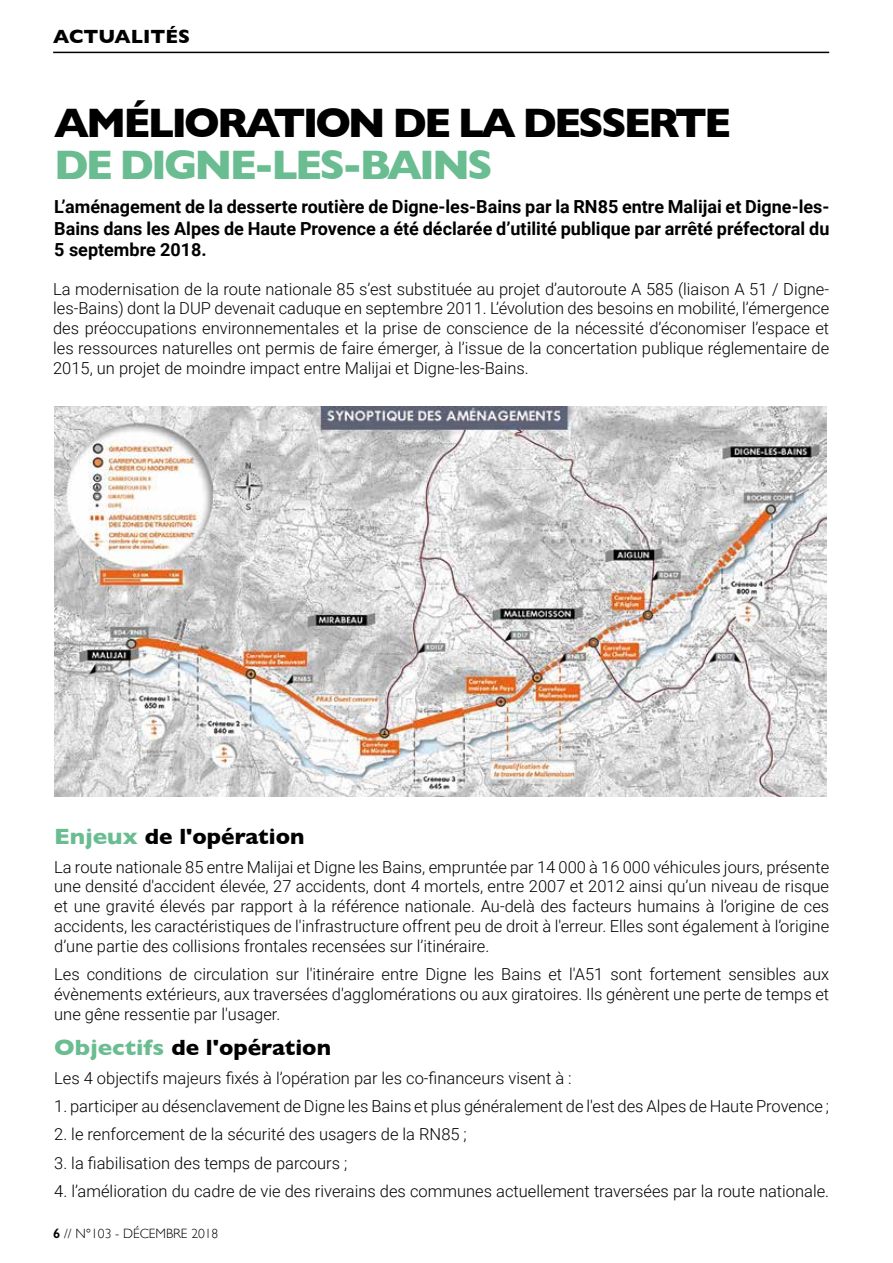
<style>
.page{position:relative;width:893px;height:1263px;background:#fff}
.page>*{position:absolute;margin:0;border:0;box-sizing:border-box;transform-origin:0 0}
.t1{font:700 42px "Gill Sans";letter-spacing:-.07em;color:#000}
.t2{font:700 42px "Gill Sans";letter-spacing:-.07em;color:#6abc91}
.t3{font:700 22.5px "Gill Sans";color:#000}
.t4{font:700 19.5px "Gill Sans";color:#000}
.t5{font:700 18px/21.6px "Roboto";color:#000;text-align:justify}
.t6{font:300 16.5px/19.8px "Roboto";color:#000;text-align:justify}
.t7{font:300 13.5px "Gill Sans";color:#000}
.s1{color:#6abc91}
.s2{font-weight:600}
</style>
<div class="page">
<hr style="left:53px;top:52px;width:776px;height:1px;background:#000">
<img style="left:55px;top:406px;width:771px;height:391px">
<p class="t4" style="left:53px;top:21px;width:138px">ACTUALITÉS</p>
<h1 class="t1" style="left:54px;top:89px;width:678px">AMÉLIORATION DE LA DESSERTE</h1>
<h1 class="t2" style="left:54px;top:131px;width:440px">DE DIGNE-LES-BAINS</h1>
<p class="t5" style="left:54px;top:195px;width:777px">L’aménagement de la desserte routière de Digne-les-Bains par la RN85 entre Malijai et Digne-les-Bains dans les Alpes de Haute Provence a été déclarée d’utilité publique par arrêté préfectoral du 5 septembre 2018.</p>
<p class="t6" style="left:53px;top:278px;width:778px">La modernisation de la route nationale 85 s’est substituée au projet d’autoroute A 585 (liaison A 51 / Digne&shy;les-Bains) dont la DUP devenait caduque en septembre 2011. L’évolution des besoins en mobilité, l’émergence des préoccupations environnementales et la prise de conscience de la nécessité d’économiser l’espace et les ressources naturelles ont permis de faire émerger, à l’issue de la concertation publique réglementaire de 2015, un projet de moindre impact entre Malijai et Digne-les-Bains.</p>
<h2 class="t3" style="left:54px;top:819px;width:252px"><span class="s1">Enjeux</span> de l'opération</h2>
<p class="t6" style="left:54px;top:856px;width:776px">La route nationale 85 entre Malijai et Digne les Bains, empruntée par 14 000 à 16 000 véhicules jours, présente une densité d'accident élevée, 27 accidents, dont 4 mortels, entre 2007 et 2012 ainsi qu’un niveau de risque et une gravité élevés par rapport à la référence nationale. Au-delà des facteurs humains à l’origine de ces accidents, les caractéristiques de l'infrastructure offrent peu de droit à l'erreur. Elles sont également à l’origine d’une partie des collisions frontales recensées sur l’itinéraire.</p>
<p class="t6" style="left:54px;top:964px;width:776px">Les conditions de circulation sur l'itinéraire entre Digne les Bains et l'A51 sont fortement sensibles aux évènements extérieurs, aux traversées d'agglomérations ou aux giratoires. Ils génèrent une perte de temps et une gêne ressentie par l'usager.</p>
<h2 class="t3" style="left:54px;top:1030px;width:278px"><span class="s1">Objectifs</span> de l'opération</h2>
<p class="t6" style="left:54px;top:1067px;width:519px">Les 4 objectifs majeurs fixés à l’opération par les co-financeurs visent à :</p>
<p class="t6" style="left:54px;top:1095px;width:776px">1. participer au désenclavement de Digne les Bains et plus généralement de l'est des Alpes de Haute Provence ;</p>
<p class="t6" style="left:54px;top:1124px;width:414px">2. le renforcement de la sécurité des usagers de la RN85 ;</p>
<p class="t6" style="left:54px;top:1152px;width:295px">3. la fiabilisation des temps de parcours ;</p>
<p class="t6" style="left:54px;top:1180px;width:776px">4. l’amélioration du cadre de vie des riverains des communes actuellement traversées par la route nationale.</p>
<p class="t7" style="left:53px;top:1223px;width:167px"><span class="s2">6</span> // N°103 - DÉCEMBRE 2018</p>
</div>
